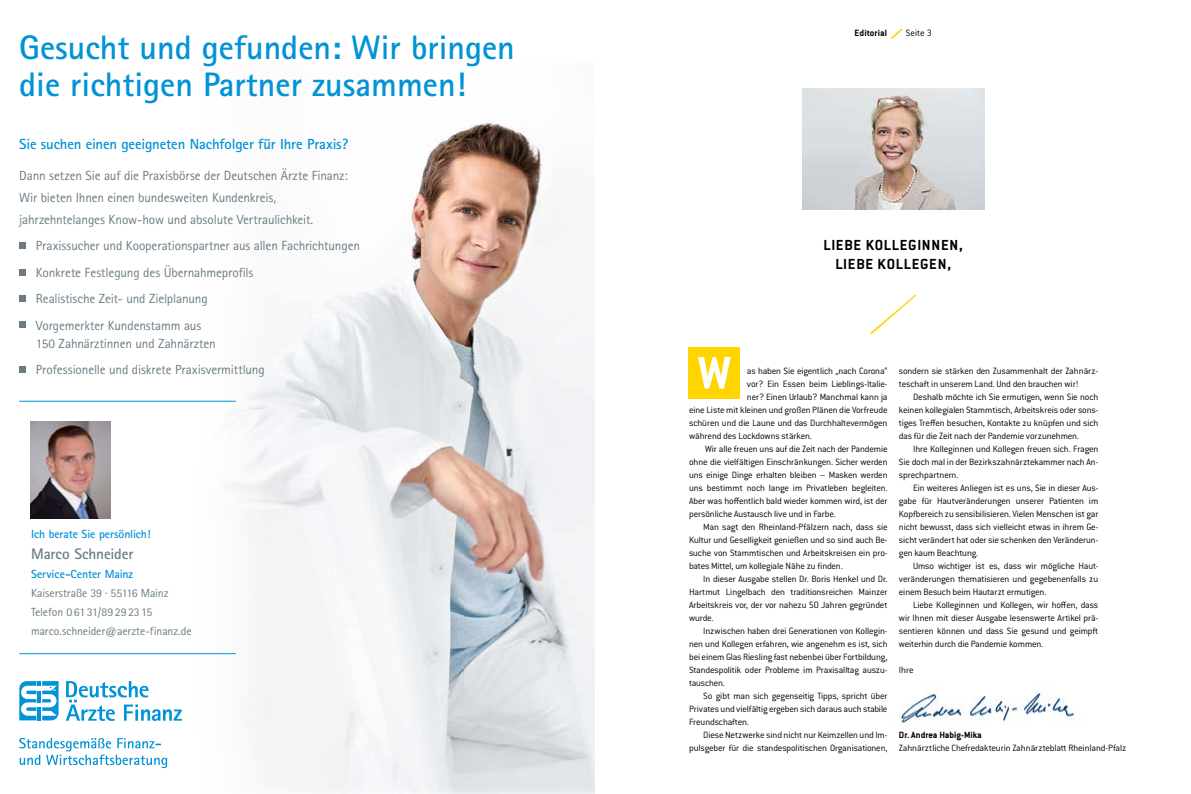
<style>
.page{position:relative;width:1191px;height:794px;background:#fff}
.page>*{position:absolute;margin:0;border:0;box-sizing:border-box;transform-origin:0 0}
.t1{font:700 50px "Conduit ITC Std";color:#fff}
.t2{font:700 34px/36.5px "Rotis Sans Serif";color:#0093d6}
.t3{font:700 16px/19.2px "Conduit ITC Std";letter-spacing:.045em;color:#000;text-align:center}
.t4{font:700 15.3px "Rotis Sans Serif";letter-spacing:-.01em;color:#6b7c85}
.t5{font:700 14.7px "Rotis Sans Serif";letter-spacing:-.01em;color:#0093d6}
.t6{font:13.3px/26.3px "Rotis Sans Serif";letter-spacing:-.01em;color:#6b7c85}
.t7{font:11.8px/19px "Rotis Sans Serif";letter-spacing:-.01em;color:#6b7c85}
.t8{font:700 11.8px "Rotis Sans Serif";letter-spacing:-.005em;color:#0093d6}
.t9{font:300 10px/13px "Conduit ITC Std";letter-spacing:-.015em;color:#000;text-align:justify}
.t10{font:700 10px "Conduit ITC Std";letter-spacing:.005em;color:#000}
</style>
<div class="page">
<svg style="left:870px;top:295px;width:46px;height:39px"></svg>
<svg style="left:891px;top:29px;width:11px;height:10px"></svg>
<div style="left:689px;top:347px;width:51px;height:51px;background:#ffd500"></div>
<img style="left:19px;top:120px;width:575px;height:674px">
<svg style="left:19px;top:738px;width:148px;height:30px"></svg>
<svg style="left:19px;top:681px;width:40px;height:39px"></svg>
<svg style="left:66px;top:681px;width:116px;height:40px"></svg>
<div style="left:19px;top:243px;width:7px;height:6px;background:#6b7c85"></div>
<div style="left:19px;top:269px;width:7px;height:6px;background:#6b7c85"></div>
<div style="left:19px;top:295px;width:7px;height:7px;background:#6b7c85"></div>
<div style="left:19px;top:322px;width:7px;height:6px;background:#6b7c85"></div>
<div style="left:19px;top:366px;width:7px;height:6px;background:#6b7c85"></div>
<hr style="left:19px;top:401px;width:217px;height:1px;background:#0093d6">
<hr style="left:19px;top:653px;width:217px;height:1px;background:#0093d6">
<img style="left:31px;top:421px;width:79px;height:97px">
<img style="left:802px;top:88px;width:182px;height:122px">
<img style="left:899px;top:690px;width:184px;height:39px">
<h2 class="t2" style="left:19px;top:29px;width:497px">Gesucht und gefunden: Wir bringen die richtigen Partner zusammen!</h2>
<h3 class="t5" style="left:19px;top:135px;width:330px">Sie suchen einen geeigneten Nachfolger für Ihre Praxis?</h3>
<h3 class="t6" style="left:19px;top:164px;width:330px;line-height:22.1px">Dann setzen Sie auf die Praxisbörse der Deutschen Ärzte Finanz:<br>Wir bieten Ihnen einen bundesweiten Kundenkreis, jahrzehntelanges Know-how und absolute Vertraulichkeit.</h3>
<h3 class="t6" style="left:36px;top:233px;width:325px">Praxissucher und Kooperationspartner aus allen Fachrichtungen Konkrete Festlegung des Übernahmeprofils<br>Realistische Zeit- und Zielplanung<br>Vorgemerkter Kundenstamm aus</h3>
<h3 class="t6" style="left:36px;top:330px;width:230px">150 Zahnärztinnen und Zahnärzten<br>Professionelle und diskrete Praxisvermittlung</h3>
<p class="t8" style="left:31px;top:526px;width:121px">Ich berate Sie persönlich!</p>
<h3 class="t4" style="left:31px;top:544px;width:104px">Marco Schneider</h3>
<p class="t8" style="left:31px;top:566px;width:104px">Service-Center Mainz</p>
<p class="t7" style="left:31px;top:583px;width:162px">Kaiserstraße 39 · 55116 Mainz<br>Telefon 0 61 31/89 29 23 15 marco.schneider@aerzte-finanz.de</p>
<p class="t10" style="left:854px;top:27px;width:34px">Editorial</p>
<p class="t9" style="left:906px;top:26px;width:28px">Seite 3</p>
<h3 class="t3" style="left:823px;top:235px;width:141px">LIEBE KOLLEGINNEN,<br>LIEBE KOLLEGEN,</h3>
<h1 class="t1" style="left:698px;top:343px;width:34px">W</h1>
<p class="t9" style="left:747px;top:364px;width:142px">as haben Sie eigentlich „nach Corona“</p>
<p class="t9" style="left:747px;top:377px;width:142px">vor? Ein Essen beim Lieblings-Italie-</p>
<p class="t9" style="left:747px;top:390px;width:142px">ner? Einen Urlaub? Manchmal kann ja</p>
<p class="t9" style="left:689px;top:403px;width:200px">eine Liste mit kleinen und großen Plänen die Vorfreude</p>
<p class="t9" style="left:689px;top:416px;width:200px">schüren und die Laune und das Durchhaltevermögen</p>
<p class="t9" style="left:689px;top:429px;width:124px">während des Lockdowns stärken.</p>
<p class="t9" style="left:705px;top:442px;width:184px">Wir alle freuen uns auf die Zeit nach der Pandemie</p>
<p class="t9" style="left:689px;top:455px;width:200px">ohne die vielfältigen Einschränkungen. Sicher werden</p>
<p class="t9" style="left:689px;top:468px;width:200px">uns einige Dinge erhalten bleiben – Masken werden</p>
<p class="t9" style="left:689px;top:481px;width:200px">uns bestimmt noch lange im Privatleben begleiten.</p>
<p class="t9" style="left:689px;top:494px;width:200px">Aber was hoffentlich bald wieder kommen wird, ist der</p>
<p class="t9" style="left:689px;top:507px;width:148px">persönliche Austausch live und in Farbe.</p>
<p class="t9" style="left:703px;top:520px;width:186px">Man sagt den Rheinland-Pfälzern nach, dass sie</p>
<p class="t9" style="left:689px;top:533px;width:200px">Kultur und Geselligkeit genießen und so sind auch Be-</p>
<p class="t9" style="left:689px;top:546px;width:200px">suche von Stammtischen und Arbeitskreisen ein pro-</p>
<p class="t9" style="left:689px;top:559px;width:155px">bates Mittel, um kollegiale Nähe zu finden.</p>
<p class="t9" style="left:703px;top:572px;width:186px">In dieser Ausgabe stellen Dr. Boris Henkel und Dr.</p>
<p class="t9" style="left:689px;top:585px;width:200px">Hartmut Lingelbach den traditionsreichen Mainzer</p>
<p class="t9" style="left:689px;top:598px;width:200px">Arbeitskreis vor, der vor nahezu 50 Jahren gegründet</p>
<p class="t9" style="left:689px;top:611px;width:26px">wurde.</p>
<p class="t9" style="left:703px;top:624px;width:186px">Inzwischen haben drei Generationen von Kollegin-</p>
<p class="t9" style="left:689px;top:637px;width:200px">nen und Kollegen erfahren, wie angenehm es ist, sich</p>
<p class="t9" style="left:689px;top:650px;width:200px">bei einem Glas Riesling fast nebenbei über Fortbildung,</p>
<p class="t9" style="left:689px;top:663px;width:200px">Standespolitik oder Probleme im Praxisalltag auszu-</p>
<p class="t9" style="left:689px;top:676px;width:37px">tauschen.</p>
<p class="t9" style="left:703px;top:689px;width:186px">So gibt man sich gegenseitig Tipps, spricht über</p>
<p class="t9" style="left:689px;top:702px;width:200px">Privates und vielfältig ergeben sich daraus auch stabile</p>
<p class="t9" style="left:689px;top:715px;width:61px">Freundschaften.</p>
<p class="t9" style="left:703px;top:728px;width:186px">Diese Netzwerke sind nicht nur Keimzellen und Im-</p>
<p class="t9" style="left:689px;top:741px;width:200px">pulsgeber für die standespolitischen Organisationen,</p>
<p class="t9" style="left:899px;top:364px;width:201px">sondern sie stärken den Zusammenhalt der Zahnärz&shy;teschaft in unserem Land. Und den brauchen wir!</p>
<p class="t9" style="left:899px;top:390px;width:201px;text-indent:14px">Deshalb möchte ich Sie ermutigen, wenn Sie noch keinen kollegialen Stammtisch, Arbeitskreis oder sons&shy;tiges Treffen besuchen, Kontakte zu knüpfen und sich das für die Zeit nach der Pandemie vorzunehmen.</p>
<p class="t9" style="left:899px;top:442px;width:201px;text-indent:14px">Ihre Kolleginnen und Kollegen freuen sich. Fragen Sie doch mal in der Bezirkszahnärztekammer nach An&shy;sprechpartnern.</p>
<p class="t9" style="left:899px;top:481px;width:201px;text-indent:14px">Ein weiteres Anliegen ist es uns, Sie in dieser Aus&shy;gabe für Hautveränderungen unserer Patienten im Kopfbereich zu sensibilisieren. Vielen Menschen ist gar nicht bewusst, dass sich vielleicht etwas in ihrem Ge&shy;sicht verändert hat oder sie schenken den Veränderun&shy;gen kaum Beachtung.</p>
<p class="t9" style="left:899px;top:559px;width:201px;text-indent:14px">Umso wichtiger ist es, dass wir mögliche Haut&shy;veränderungen thematisieren und gegebenenfalls zu einem Besuch beim Hautarzt ermutigen.</p>
<p class="t9" style="left:899px;top:598px;width:201px;text-indent:14px">Liebe Kolleginnen und Kollegen, wir hoffen, dass wir Ihnen mit dieser Ausgabe lesenswerte Artikel prä&shy;sentieren können und dass Sie gesund und geimpft weiterhin durch die Pandemie kommen.</p>
<p class="t9" style="left:899px;top:663px;width:16px">Ihre</p>
<p class="t10" style="left:899px;top:729px;width:85px">Dr. Andrea Habig-Mika</p>
<p class="t9" style="left:899px;top:741px;width:229px">Zahnärztliche Chefredakteurin Zahnärzteblatt Rheinland-Pfalz</p>
</div>
